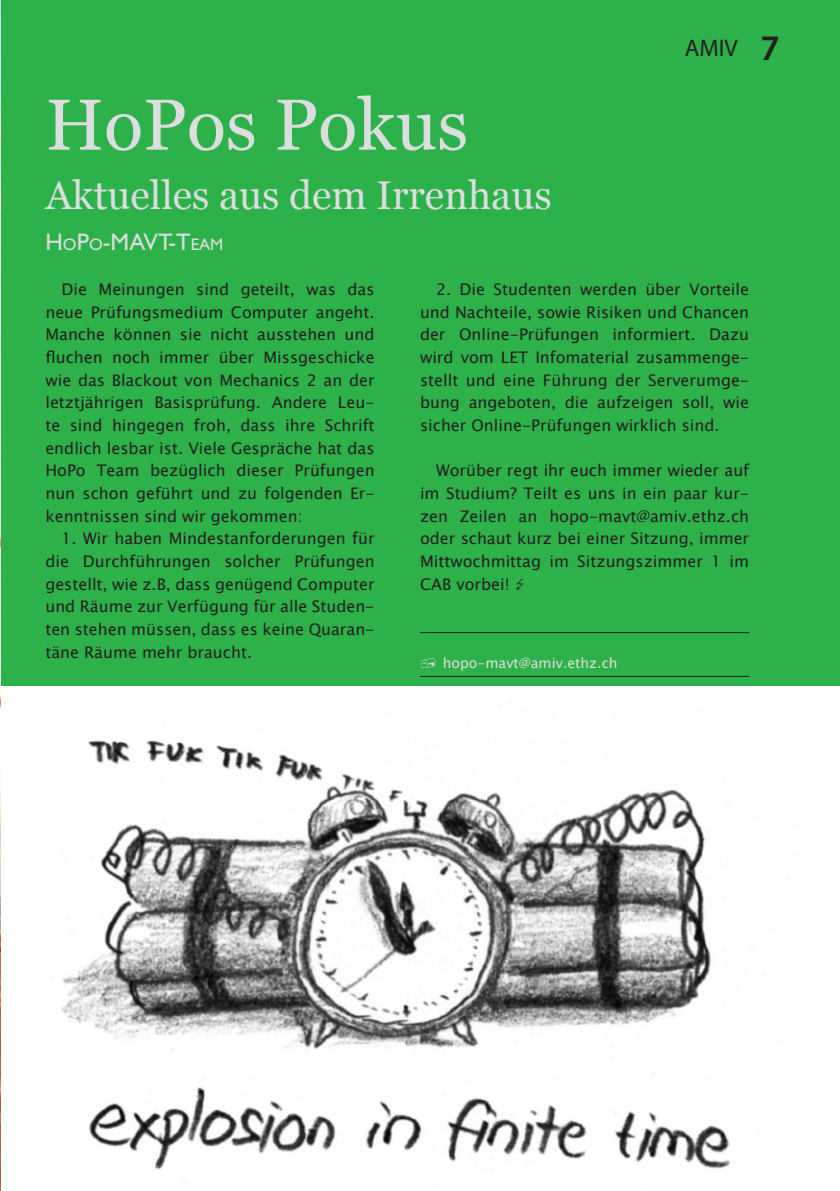
<style>
.page{position:relative;width:840px;height:1191px;background:#fff}
.page>*{position:absolute;margin:0;border:0;box-sizing:border-box;transform-origin:0 0}
.t1{font:72px "Georgia";color:#dcdddf}
.t2{font:40px "Georgia";color:#dcdddf}
.t3{font:600 36px "Myriad Pro";color:#231f20}
.t4{font:24px "Gill Sans";color:#dcdddf}
.t5{font:24px "Myriad Pro";color:#231f20}
.t6{font:16px/22.6px "Lucida Sans Unicode";color:#231f20;text-align:justify}
.t7{font:14px "Lucida Sans Unicode";color:#dcdddf}
.s1{font-size:16.8px}
</style>
<div class="page">
<div style="left:0;top:0;width:839px;height:685px;background:#2db14a"></div>
<img style="left:0;top:0;width:1px;height:1191px">
<hr style="left:420px;top:632px;width:328px;height:1px;background:#231f20">
<hr style="left:420px;top:676px;width:328px;height:1px;background:#231f20">
<img style="left:61px;top:740px;width:670px;height:442px">
<h3 class="t5" style="left:684px;top:33px;width:55px">AMIV</h3>
<h3 class="t3" style="left:760px;top:25px;width:21px">7</h3>
<h1 class="t1" style="left:45px;top:81px;width:424px">HoPos Pokus</h1>
<h2 class="t2" style="left:45px;top:171px;width:507px">Aktuelles aus dem Irrenhaus</h2>
<h3 class="t4" style="left:45px;top:228px;width:177px">H<span class="s1">O</span>P<span class="s1">O</span>-MAVT-T<span class="s1">EAM</span></h3>
<p class="t6" style="left:45px;top:278px;width:330px;text-indent:16px">Die Meinungen sind geteilt, was das neue Prüfungsmedium Computer angeht.<br>Manche können sie nicht ausstehen und fluchen noch immer über Missgeschicke wie das Blackout von Mechanics 2 an der letztjährigen Basisprüfung. Andere Leu&shy;te sind hingegen froh, dass ihre Schrift endlich lesbar ist. Viele Gespräche hat das HoPo Team bezüglich dieser Prüfungen nun schon geführt und zu folgenden Er&shy;kenntnissen sind wir gekommen:</p>
<p class="t6" style="left:45px;top:527px;width:330px;text-indent:16px">1. Wir haben Mindestanforderungen für die Durchführungen solcher Prüfungen gestellt, wie z.B, dass genügend Computer und Räume zur Verfügung für alle Studen&shy;ten stehen müssen, dass es keine Quaran&shy;täne Räume mehr braucht.</p>
<p class="t6" style="left:420px;top:278px;width:330px;text-indent:16px">2. Die Studenten werden über Vorteile und Nachteile, sowie Risiken und Chancen der Online-Prüfungen informiert. Dazu wird vom LET Infomaterial zusammenge&shy;stellt und eine Führung der Serverumge&shy;bung angeboten, die aufzeigen soll, wie sicher Online-Prüfungen wirklich sind.</p>
<p class="t6" style="left:420px;top:459px;width:330px;text-indent:16px">Worüber regt ihr euch immer wieder auf im Studium? Teilt es uns in ein paar kur&shy;zen Zeilen an hopo-mavt@amiv.ethz.ch oder schaut kurz bei einer Sitzung, immer Mittwochmittag im Sitzungszimmer 1 im CAB vorbei! ↯</p>
<p class="t7" style="left:442px;top:652px;width:176px">hopo-mavt@amiv.ethz.ch</p>
</div>
